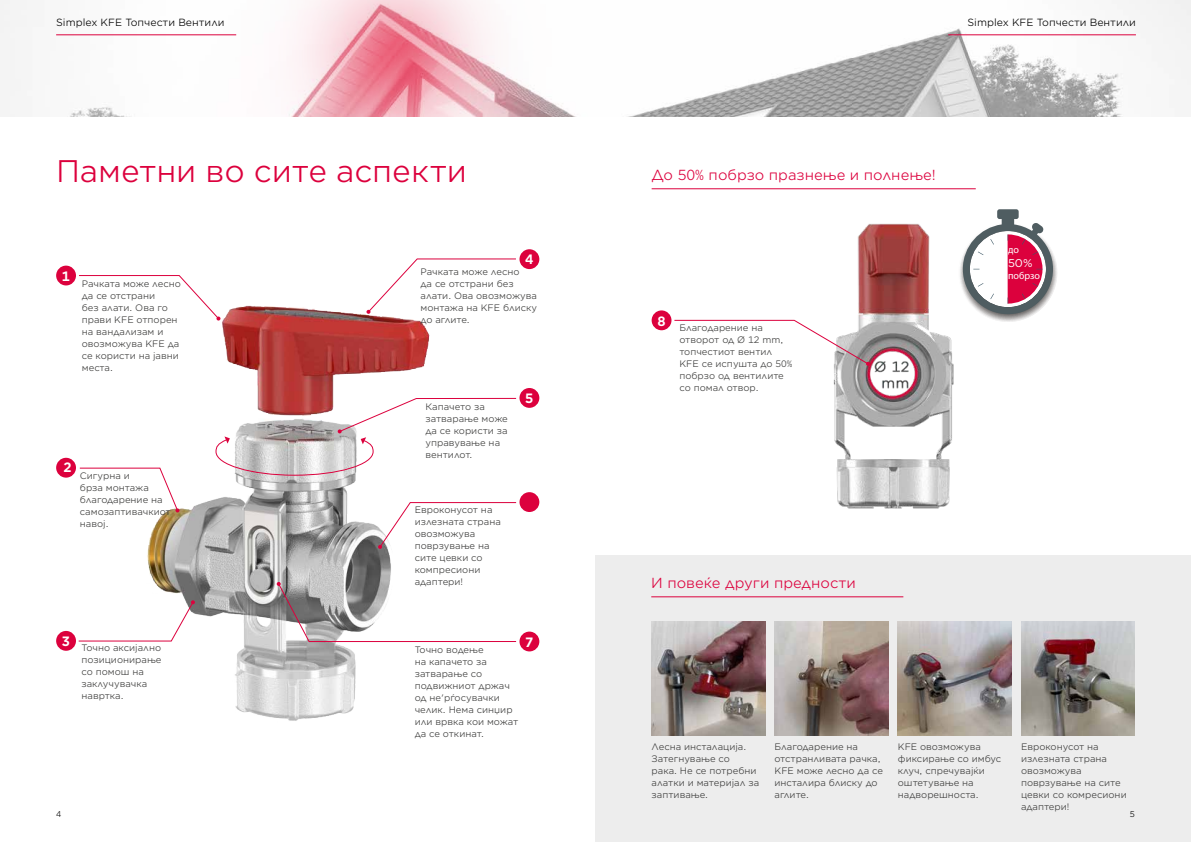
<style>
.page{position:relative;width:1191px;height:842px;background:#fff}
.page>*{position:absolute;margin:0;border:0;box-sizing:border-box;transform-origin:0 0}
.t1{font:30px "Gotham Office";letter-spacing:-.005em;color:#dc013d}
.t2{font:14px "Gotham Office";color:#dc013d}
.t3{font:700 13px "Gotham Office";color:#fff}
.t4{font:11.3px "Gotham";color:#fff}
.t5{font:10.1px "Myriad Pro";color:#fff}
.t6{font:10px "Gotham Office";color:#000}
.t7{font:9px/12px "Gotham Office";color:#3c3c3b}
.t8{font:8px "Gotham Office";color:#000}
</style>
<div class="page">
<img style="left:0;top:0;width:1191px;height:117px">
<img style="left:229px;top:0;width:336px;height:117px">
<img style="left:147px;top:305px;width:282px;height:416px">
<div style="left:595px;top:555px;width:596px;height:287px;background:#ededed"></div>
<img style="left:833px;top:223px;width:121px;height:286px">
<hr style="left:651px;top:189px;width:324px;height:1px;background:#dc013d">
<hr style="left:651px;top:597px;width:252px;height:1px;background:#dc013d">
<svg style="left:958px;top:223px;width:99px;height:99px"></svg>
<svg style="left:962px;top:209px;width:91px;height:105px"></svg>
<img style="left:651px;top:622px;width:114px;height:113px">
<img style="left:774px;top:622px;width:114px;height:113px">
<img style="left:898px;top:622px;width:113px;height:113px">
<img style="left:1021px;top:622px;width:113px;height:113px">
<div style="left:56px;top:266px;width:20px;height:19px;background:#dc013d;border-radius:50%"></div>
<div style="left:56px;top:458px;width:20px;height:20px;background:#dc013d;border-radius:50%"></div>
<div style="left:56px;top:631px;width:20px;height:20px;background:#dc013d;border-radius:50%"></div>
<div style="left:519px;top:249px;width:20px;height:20px;background:#dc013d;border-radius:50%"></div>
<div style="left:519px;top:388px;width:20px;height:20px;background:#dc013d;border-radius:50%"></div>
<div style="left:519px;top:492px;width:20px;height:20px;background:#dc013d;border-radius:50%"></div>
<div style="left:519px;top:632px;width:20px;height:19px;background:#dc013d;border-radius:50%"></div>
<div style="left:651px;top:310px;width:20px;height:20px;background:#dc013d;border-radius:50%"></div>
<svg style="left:79px;top:275px;width:141px;height:46px"></svg>
<svg style="left:366px;top:258px;width:150px;height:56px"></svg>
<svg style="left:277px;top:582px;width:240px;height:60px"></svg>
<svg style="left:215px;top:397px;width:302px;height:79px"></svg>
<svg style="left:378px;top:502px;width:139px;height:47px"></svg>
<svg style="left:79px;top:467px;width:100px;height:45px"></svg>
<svg style="left:78px;top:600px;width:117px;height:42px"></svg>
<svg style="left:674px;top:319px;width:196px;height:47px"></svg>
<hr style="left:56px;top:35px;width:180px;height:1px;background:#dc013d">
<hr style="left:948px;top:35px;width:188px;height:1px;background:#dc013d">
<p class="t6" style="left:56px;top:16px;width:170px">Simplex KFE Tопчести Вентили</p>
<p class="t6" style="left:967px;top:16px;width:170px">Simplex KFE Tопчести Вентили</p>
<h1 class="t1" style="left:56px;top:151px;width:412px">Паметни во сите аспекти</h1>
<h2 class="t2" style="left:651px;top:166px;width:286px">До 50% побрзо празнење и полнење!</h2>
<h3 class="t3" style="left:62px;top:267px;width:10px">1</h3>
<p class="t7" style="left:82px;top:277px;width:101px">Рачката може лесно да се отстрани<br>без алати. Ова го прави KFE отпорен на вандализам и овозможува KFE да се користи на јавни места.</p>
<h3 class="t3" style="left:63px;top:459px;width:10px">2</h3>
<p class="t7" style="left:80px;top:469px;width:92px">Сигурна и<br>брза монтажа благодарение на самозаптивачкиот навој.</p>
<h3 class="t3" style="left:62px;top:632px;width:10px">3</h3>
<p class="t7" style="left:81px;top:642px;width:81px">Точно аксијално позиционирање со помош на заклучувачка навртка.</p>
<h3 class="t3" style="left:525px;top:251px;width:10px">4</h3>
<p class="t7" style="left:420px;top:265px;width:118px">Рачката може лесно<br>да се отстрани без алати. Ова овозможува монтажа на KFE блиску до аглите.</p>
<p class="t7" style="left:425px;top:400px;width:84px">Капачето за затварање може да се користи за управување на вентилот.</p>
<h3 class="t3" style="left:525px;top:389px;width:10px">5</h3>
<p class="t7" style="left:415px;top:504px;width:88px">Евроконусот на излезната страна овозможува поврзување на сите цевки со компресиони адаптери!</p>
<p class="t7" style="left:415px;top:643px;width:105px">Точно водење<br>на капачето за затварање со подвижниот држач од не'рѓосувачки челик. Нема синџир или врвка кои можат да се откинат.</p>
<h3 class="t3" style="left:525px;top:633px;width:10px">7</h3>
<h3 class="t3" style="left:657px;top:312px;width:10px">8</h3>
<p class="t7" style="left:679px;top:321px;width:115px">Благодарение на отворот од Ø 12 mm, топчестиот вентил<br>KFE се испушта до 50% побрзо од вентилите со помал отвор.</p>
<h2 class="t2" style="left:651px;top:574px;width:206px">И повеќе други предности</h2>
<p class="t5" style="left:1008px;top:244px;width:12px">до</p>
<p class="t4" style="left:1008px;top:257px;width:26px">50%</p>
<p class="t5" style="left:1008px;top:269px;width:34px">побрзо</p>
<p class="t7" style="left:651px;top:740px;width:109px">Лесна инсталација.<br>Затегнување со<br>рака. Не се потребни алатки и материјал за заптивање.</p>
<p class="t7" style="left:774px;top:740px;width:110px">Благодарение на отстранливата рачка,<br>KFE може лесно да се инсталира блиску до аглите.</p>
<p class="t7" style="left:898px;top:740px;width:105px">KFE овозможува фиксирање со имбус клуч, спречувајќи оштетување на надворешноста.</p>
<p class="t7" style="left:1021px;top:740px;width:107px">Евроконусот на излезната страна овозможува поврзување на сите цевки со комресиони адаптери!</p>
<p class="t8" style="left:56px;top:809px;width:7px">4</p>
<p class="t8" style="left:1129px;top:809px;width:7px">5</p>
</div>
